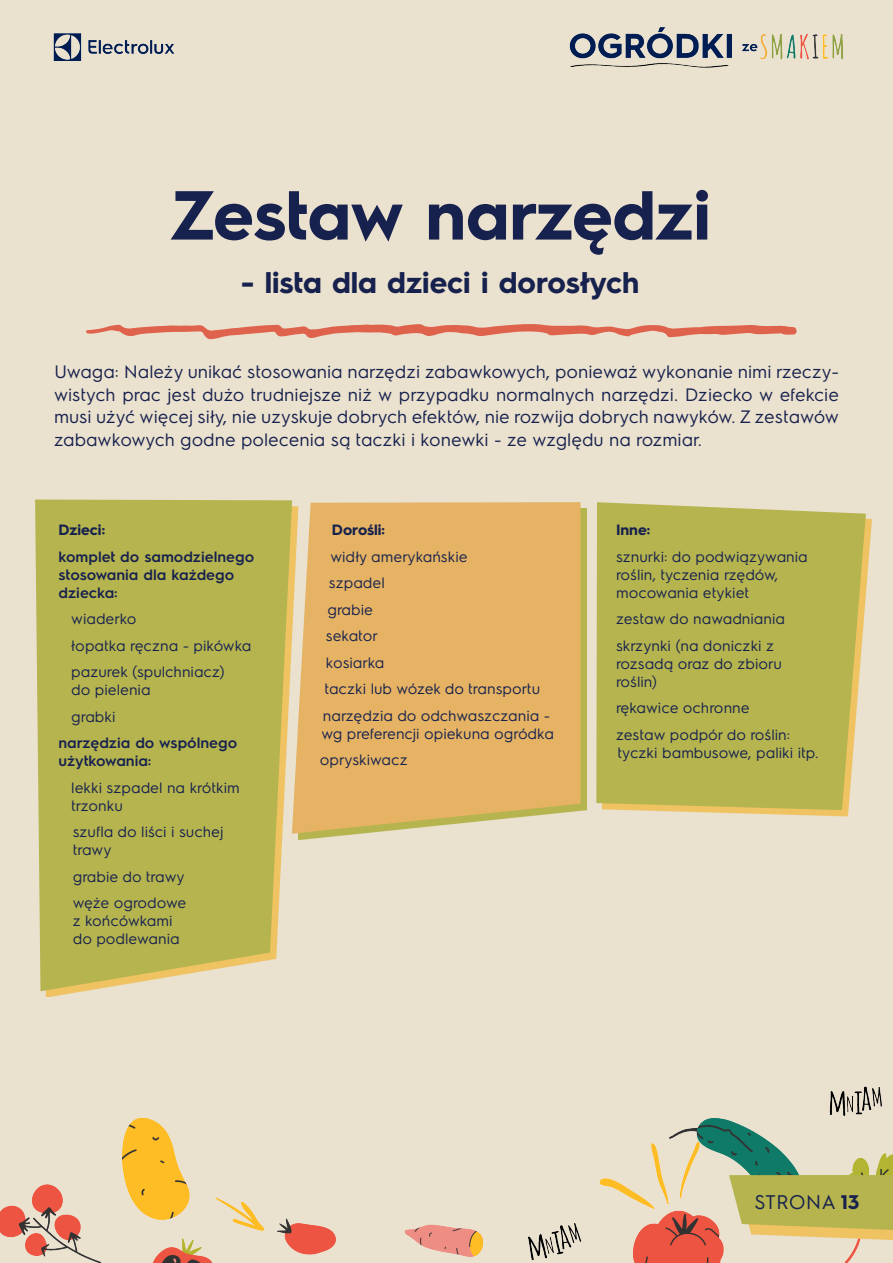
<style>
.page{position:relative;width:893px;height:1263px;background:#eae1ce}
.page>*{position:absolute;margin:0;border:0;box-sizing:border-box;transform-origin:0 0}
.t1{font:700 69.45px "Electrolux Sans";letter-spacing:-.005em;color:#17214e}
.t2{font:700 30px "Electrolux Sans";color:#17214e}
.t3{font:19.8px "Electrolux Sans";color:#17214e}
.t4{font:18px/22.5px "Electrolux Sans";color:#17214e;text-align:justify}
.t5{font:15px/18px "Electrolux Sans";color:#17214e}
.t6{font:600 15px/18px "Electrolux Sans";color:#17214e}
.t7{font:700 15px "Electrolux Sans";color:#17214e}
.s1{font-weight:700}
</style>
<div class="page">
<img style="left:53px;top:27px;width:790px;height:313px">
<img style="left:0;top:816px;width:893px;height:447px">
<svg style="left:35px;top:500px;width:257px;height:491px;background:#b9b756"></svg>
<svg style="left:626px;top:518px;width:246px;height:298px"></svg>
<svg style="left:596px;top:502px;width:270px;height:308px;background:#b9b655"></svg>
<svg style="left:298px;top:508px;width:289px;height:332px;fill:#b5b44e"></svg>
<svg style="left:292px;top:502px;width:289px;height:332px;background:#e4b568"></svg>
<svg style="left:86px;top:324px;width:711px;height:15px"></svg>
<div style="left:739px;top:1184px;width:154px;height:74px;background:#eae1ce"></div>
<svg style="left:729px;top:1175px;width:164px;height:73px"></svg>
<p class="t1" style="left:170px;top:166px;width:542px">Zestaw narzędzi</p>
<p class="t2" style="left:241px;top:261px;width:400px">- lista dla dzieci i dorosłych</p>
<p class="t4" style="left:54px;top:359px;width:786px">Uwaga: Należy unikać stosowania narzędzi zabawkowych, ponieważ wykonanie nimi rzeczy&shy;wistych prac jest dużo trudniejsze niż w przypadku normalnych narzędzi. Dziecko w efekcie musi użyć więcej siły, nie uzyskuje dobrych efektów, nie rozwija dobrych nawyków. Z zestawów zabawkowych godne polecenia są taczki i konewki - ze względu na rozmiar.</p>
<p class="t7" style="left:58px;top:519px;width:48px">Dzieci:</p>
<p class="t6" style="left:58px;top:546px;width:197px">komplet do samodzielnego stosowania dla każdego dziecka:</p>
<p class="t5" style="left:71px;top:609px;width:67px">wiaderko</p>
<p class="t5" style="left:71px;top:635px;width:182px">łopatka ręczna - pikówka</p>
<p class="t5" style="left:71px;top:662px;width:155px">pazurek (spulchniacz) do pielenia</p>
<p class="t5" style="left:71px;top:706px;width:46px">grabki</p>
<p class="t6" style="left:58px;top:733px;width:180px">narzędzia do wspólnego użytkowania:</p>
<p class="t5" style="left:71px;top:777px;width:170px">lekki szpadel na krótkim trzonku</p>
<p class="t5" style="left:73px;top:822px;width:152px">szufla do liści i suchej trawy</p>
<p class="t5" style="left:73px;top:866px;width:113px">grabie do trawy</p>
<p class="t5" style="left:73px;top:893px;width:115px">węże ogrodowe z końcówkami do podlewania</p>
<p class="t7" style="left:332px;top:519px;width:55px">Dorośli:</p>
<p class="t5" style="left:330px;top:546px;width:139px">widły amerykańskie</p>
<p class="t5" style="left:329px;top:573px;width:57px">szpadel</p>
<p class="t5" style="left:327px;top:599px;width:47px">grabie</p>
<p class="t5" style="left:326px;top:626px;width:53px">sekator</p>
<p class="t5" style="left:326px;top:652px;width:60px">kosiarka</p>
<p class="t5" style="left:324px;top:679px;width:217px">taczki lub wózek do transportu</p>
<p class="t5" style="left:321px;top:705px;width:234px">narzędzia do odchwaszczania - wg preferencji opiekuna ogródka</p>
<p class="t5" style="left:320px;top:750px;width:89px">opryskiwacz</p>
<p class="t7" style="left:616px;top:519px;width:36px">Inne:</p>
<p class="t5" style="left:616px;top:546px;width:193px">sznurki: do podwiązywania roślin, tyczenia rzędów, mocowania etykiet</p>
<p class="t5" style="left:616px;top:609px;width:171px">zestaw do nawadniania</p>
<p class="t5" style="left:616px;top:635px;width:167px">skrzynki (na doniczki z rozsadą oraz do zbioru roślin)</p>
<p class="t5" style="left:616px;top:698px;width:135px">rękawice ochronne</p>
<p class="t5" style="left:616px;top:724px;width:204px">zestaw podpór do roślin: tyczki bambusowe, paliki itp.</p>
<h3 class="t3" style="left:754px;top:1188px;width:107px">STRONA <span class="s1">13</span></h3>
</div>
